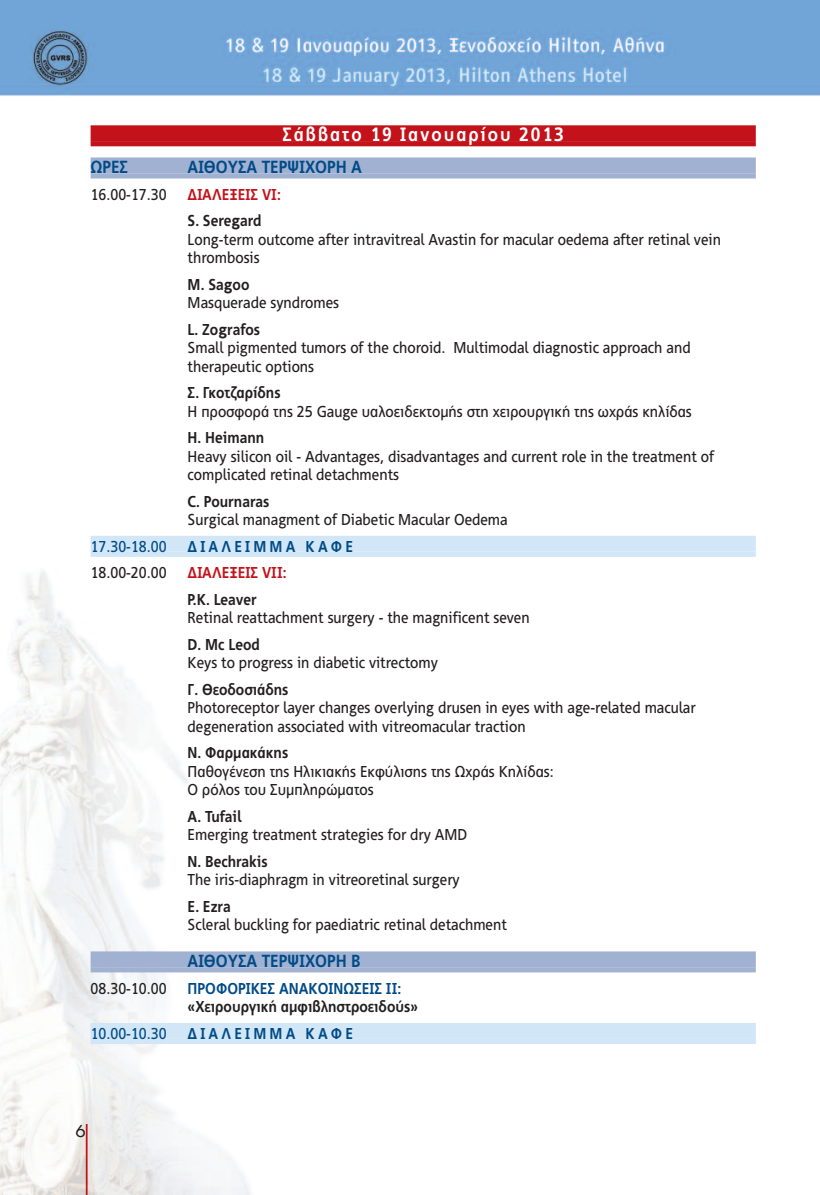
<style>
.page{position:relative;width:820px;height:1195px;background:#fff}
.page>*{position:absolute;margin:0;border:0;box-sizing:border-box;transform-origin:0 0}
.t1{font:700 19.25px "PF Index";letter-spacing:.1em;color:#fff}
.t2{font:700 17.5px "PF Index";color:#004b87}
.t3{font:15.75px/18.4px "PF Index";color:#231f20}
.t4{font:700 15.75px "PF Index";color:#231f20}
.t5{font:700 15.75px "PF Index";letter-spacing:.2em;color:#004b87}
.t6{font:700 15.75px "PF Index";color:#c4121a}
.t7{font:700 15.75px "PF Index";color:#004b87}
.t8{font:15.75px "PF Index";color:#004b87}
.t9{font:15.75px "Art Futur H Medium";color:#231f20}
</style>
<div class="page">
<img style="left:0;top:0;width:819px;height:1195px">
<div style="left:91px;top:125px;width:664px;height:16px;background:#c4121a"></div>
<div style="left:91px;top:141px;width:664px;height:5px;background:#c4121a"></div>
<div style="left:91px;top:157px;width:664px;height:16px;background:#a0b1d1"></div>
<div style="left:91px;top:173px;width:664px;height:5px;background:#a0b1d1"></div>
<div style="left:91px;top:536px;width:664px;height:15px;background:#d1e6f6"></div>
<div style="left:91px;top:551px;width:664px;height:6px;background:#d1e6f6"></div>
<div style="left:91px;top:951px;width:664px;height:16px;background:#a0b1d1"></div>
<div style="left:91px;top:967px;width:664px;height:5px;background:#a0b1d1"></div>
<div style="left:91px;top:1023px;width:664px;height:15px;background:#d1e6f6"></div>
<div style="left:91px;top:1038px;width:664px;height:6px;background:#d1e6f6"></div>
<hr style="left:86px;top:1124px;width:2px;height:71px;background:#c4121a">
<p class="t1" style="left:282px;top:123px;width:282px">Σάββατο 19 Ιανουαρίου 2013</p>
<p class="t2" style="left:91px;top:157px;width:39px">ΩΡΕΣ</p>
<p class="t2" style="left:188px;top:157px;width:176px">ΑΙΘΟΥΣΑ ΤΕΡΨΙΧΟΡΗ Α</p>
<p class="t3" style="left:91px;top:185px;width:77px">16.00-17.30</p>
<p class="t6" style="left:188px;top:185px;width:95px">∆ΙΑΛΕΞΕΙΣ VI:</p>
<p class="t4" style="left:188px;top:212px;width:76px">S. Seregard</p>
<p class="t3" style="left:188px;top:230px;width:534px">Long-term outcome after intravitreal Avastin for macular oedema after retinal vein thrombosis</p>
<p class="t4" style="left:188px;top:275px;width:63px">M. Sagoo</p>
<p class="t3" style="left:188px;top:294px;width:153px">Masquerade syndromes</p>
<p class="t4" style="left:188px;top:320px;width:74px">L. Zografos</p>
<p class="t3" style="left:188px;top:339px;width:504px">Small pigmented tumors of the choroid. Multimodal diagnostic approach and therapeutic options</p>
<p class="t4" style="left:188px;top:383px;width:94px">Σ. Γκοτζαρίδης</p>
<p class="t3" style="left:188px;top:402px;width:505px">Η προσφορά της 25 Gauge υαλοειδεκτοµής στη χειρουργική της ωχράς κηλίδας</p>
<p class="t4" style="left:188px;top:428px;width:78px">H. Heimann</p>
<p class="t3" style="left:188px;top:447px;width:528px">Heavy silicon oil - Advantages, disadvantages and current role in the treatment of complicated retinal detachments</p>
<p class="t4" style="left:188px;top:492px;width:83px">C. Pournaras</p>
<p class="t3" style="left:188px;top:510px;width:321px">Surgical managment of Diabetic Macular Oedema</p>
<p class="t8" style="left:91px;top:537px;width:77px">17.30-18.00</p>
<p class="t5" style="left:188px;top:537px;width:167px">∆ΙΑΛΕΙΜΜΑ ΚΑΦΕ</p>
<p class="t3" style="left:91px;top:563px;width:77px">18.00-20.00</p>
<p class="t6" style="left:188px;top:563px;width:100px">∆ΙΑΛΕΞΕΙΣ VII:</p>
<p class="t4" style="left:188px;top:590px;width:71px">P.K. Leaver</p>
<p class="t3" style="left:188px;top:608px;width:343px">Retinal reattachment surgery - the magnificent seven</p>
<p class="t4" style="left:188px;top:635px;width:74px">D. Mc Leod</p>
<p class="t3" style="left:188px;top:653px;width:252px">Keys to progress in diabetic vitrectomy</p>
<p class="t4" style="left:188px;top:680px;width:102px">Γ. Θεοδοσιάδης</p>
<p class="t3" style="left:188px;top:698px;width:509px">Photoreceptor layer changes overlying drusen in eyes with age-related macular degeneration associated with vitreomacular traction</p>
<p class="t4" style="left:188px;top:743px;width:102px">N. Φαρµακάκης</p>
<p class="t3" style="left:188px;top:762px;width:367px">Παθογένεση της Ηλικιακής Εκφύλισης της Ωχράς Κηλίδας:<br>Ο ρόλος του Συµπληρώµατος</p>
<p class="t4" style="left:188px;top:806px;width:56px">A. Tufail</p>
<p class="t3" style="left:188px;top:825px;width:281px">Εmerging treatment strategies for dry AMD</p>
<p class="t4" style="left:188px;top:851px;width:81px">N. Bechrakis</p>
<p class="t3" style="left:188px;top:870px;width:273px">The iris-diaphragm in vitreoretinal surgery</p>
<p class="t4" style="left:188px;top:896px;width:45px">Ε. Ezra</p>
<p class="t3" style="left:188px;top:915px;width:321px">Scleral buckling for paediatric retinal detachment</p>
<p class="t2" style="left:188px;top:950px;width:174px">ΑΙΘΟΥΣΑ ΤΕΡΨΙΧΟΡΗ Β</p>
<p class="t3" style="left:91px;top:979px;width:77px">08.30-10.00</p>
<p class="t7" style="left:188px;top:979px;width:215px">ΠΡΟΦΟΡΙΚΕΣ ΑΝΑΚΟΙΝΩΣΕΙΣ II:</p>
<p class="t4" style="left:188px;top:997px;width:232px">«Χειρουργική αµφιβληστροειδούς»</p>
<p class="t8" style="left:91px;top:1024px;width:77px">10.00-10.30</p>
<p class="t5" style="left:188px;top:1024px;width:167px">∆ΙΑΛΕΙΜΜΑ ΚΑΦΕ</p>
<p class="t9" style="left:76px;top:1122px;width:11px">6</p>
</div>
